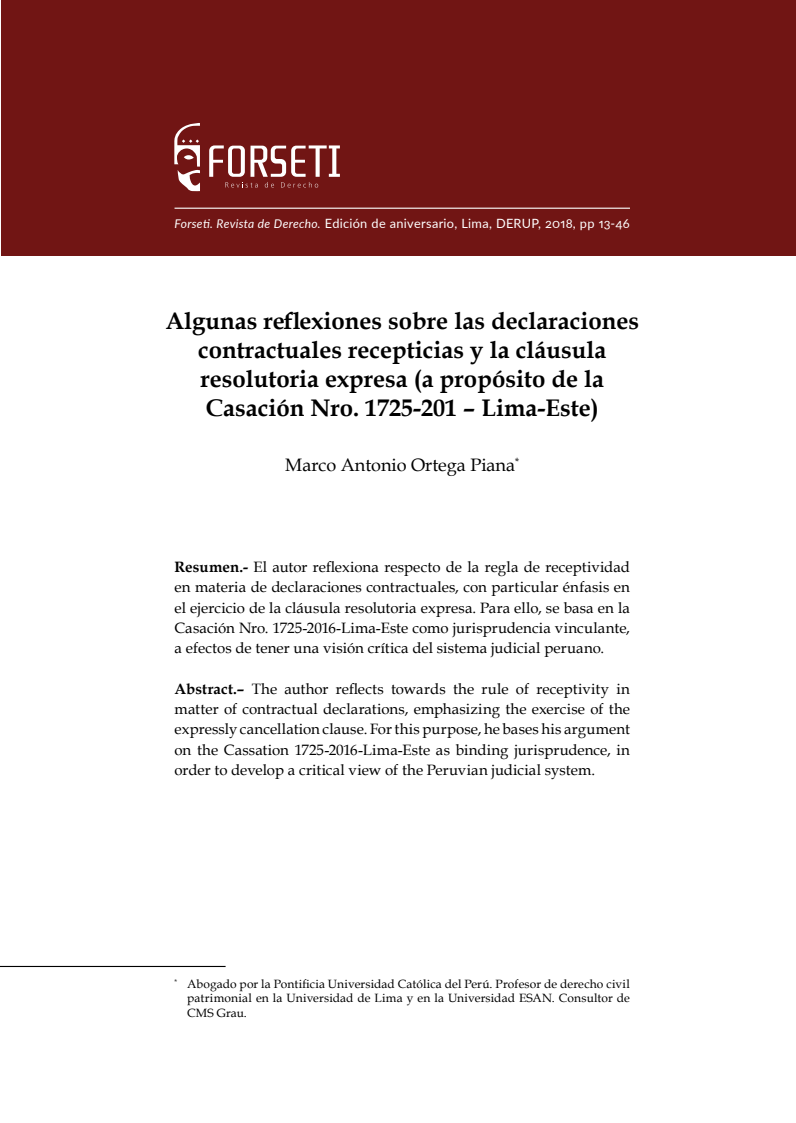
<style>
.page{position:relative;width:796px;height:1123px;background:#fff}
.page>*{position:absolute;margin:0;border:0;box-sizing:border-box;transform-origin:0 0}
.t1{font:700 24px/28.8px "Book Antiqua";color:#000;text-align:center}
.t2{font:18px "Book Antiqua";color:#000}
.t3{font:15px/20.2px "Book Antiqua";letter-spacing:.005em;color:#000;text-align:justify}
.t4{font:12.75px "Lato";letter-spacing:.02em;color:#fff}
.t5{font:12px/14.2px "Book Antiqua";letter-spacing:.005em;color:#000;text-align:justify}
.s1{font-style:italic;font-size:12px}
.s2{font-weight:700}
</style>
<div class="page">
<div style="left:1px;top:0;width:794px;height:255px;background:#711514"></div>
<svg style="left:174px;top:123px;width:26px;height:68px"></svg>
<svg style="left:184px;top:155px;width:10px;height:4px"></svg>
<svg style="left:209px;top:145px;width:131px;height:43px"></svg>
<hr style="left:0;top:966px;width:225px;height:1px;background:#000">
<hr style="left:174px;top:208px;width:455px;height:1px;background:#fff">
<p class="t4" style="left:174px;top:215px;width:456px"><span class="s1">Forseti. Revista de Derecho.</span> Edición de aniversario, Lima, DERUP, 2018, pp 13-46</p>
<h1 class="t1" style="left:165px;top:307px;width:475px">Algunas reflexiones sobre las declaraciones contractuales recepticias y la cláusula resolutoria expresa (a propósito de la Casación Nro. 1725-201 – Lima-Este)</h1>
<p class="t2" style="left:285px;top:454px;width:235px">Marco Antonio Ortega Piana<sup>*</sup></p>
<p class="t3" style="left:174px;top:557px;width:456px"><span class="s2">Resumen.-</span> El autor reflexiona respecto de la regla de receptividad en materia de declaraciones contractuales, con particular énfasis en el ejercicio de la cláusula resolutoria expresa. Para ello, se basa en la Casación Nro. 1725-2016-Lima-Este como jurisprudencia vinculante, a efectos de tener una visión crítica del sistema judicial peruano.</p>
<p class="t3" style="left:174px;top:679px;width:456px"><span class="s2">Abstract.–</span> The author reflects towards the rule of receptivity in matter of contractual declarations, emphasizing the exercise of the expressly cancellation clause. For this purpose, he bases his argument on the Cassation 1725-2016-Lima-Este as binding jurisprudence, in order to develop a critical view of the Peruvian judicial system.</p>
<p class="t5" style="left:187px;top:977px;width:444px;text-indent:-13px"><sup>*</sup> Abogado por la Pontificia Universidad Católica del Perú. Profesor de derecho civil patrimonial en la Universidad de Lima y en la Universidad ESAN. Consultor de CMS Grau.</p>
</div>
